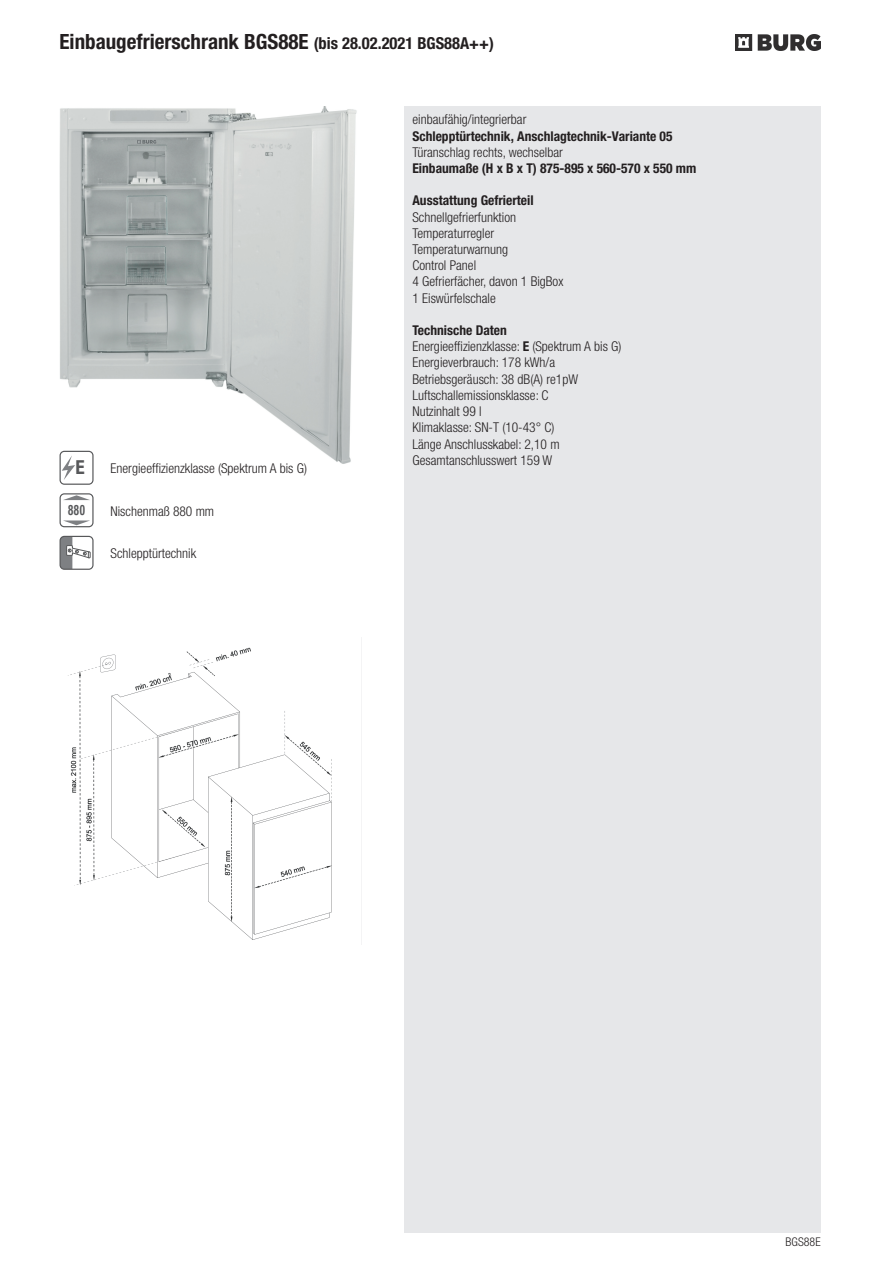
<style>
.page{position:relative;width:893px;height:1263px;background:#fff}
.page>*{position:absolute;margin:0;border:0;box-sizing:border-box;transform-origin:0 0}
.t1{font:700 condensed 21px "Helvetica Neue LT Pro";color:#231f20}
.t2{font:700 condensed 19.2px "Helvetica Neue LT Com";color:#57585a}
.t3{font:700 condensed 14.4px "Helvetica Neue LT Com";color:#57585a;scale:.75 1}
.t4{font:300 condensed 13.5px/16.2px "Helvetica Neue LT Pro";color:#231f20}
.t5{font:700 condensed 13.5px "Helvetica Neue LT Pro";color:#231f20}
.t6{font:300 condensed 12px "Helvetica Neue LT Pro";color:#231f20}
.s1{font-size:16.5px}
.s2{font-weight:700}
</style>
<div class="page">
<img style="left:60px;top:106px;width:297px;height:358px">
<svg style="left:60px;top:493px;width:34px;height:34px"></svg>
<svg style="left:60px;top:536px;width:34px;height:34px"></svg>
<img style="left:68px;top:647px;width:264px;height:293px">
<div style="left:404px;top:106px;width:417px;height:1127px;background:#e6e7e9"></div>
<img style="left:736px;top:35px;width:85px;height:15px">
<svg style="left:60px;top:451px;width:34px;height:34px"></svg>
<h1 class="t1" style="left:60px;top:29px;width:436px">Einbaugefrierschrank BGS88E <span class="s1">(bis 28.02.2021 BGS88A++)</span></h1>
<h2 class="t2" style="left:76px;top:455px;width:11px">E</h2>
<p class="t3" style="left:68px;top:501px;width:24px">880</p>
<p class="t4" style="left:111px;top:460px;width:198px">Energieeffizienzklasse (Spektrum A bis G)</p>
<p class="t4" style="left:111px;top:503px;width:105px">Nischenmaß 880 mm</p>
<p class="t4" style="left:111px;top:545px;width:87px">Schlepptürtechnik</p>
<p class="t4" style="left:412px;top:112px;width:115px">einbaufähig/integrierbar</p>
<p class="t5" style="left:412px;top:128px;width:262px">Schlepptürtechnik, Anschlagtechnik-Variante 05</p>
<p class="t4" style="left:412px;top:144px;width:152px">Türanschlag rechts, wechselbar</p>
<p class="t5" style="left:412px;top:160px;width:285px">Einbaumaße (H x B x T) 875-895 x 560-570 x 550 mm</p>
<p class="t5" style="left:412px;top:193px;width:123px">Ausstattung Gefrierteil</p>
<p class="t4" style="left:412px;top:209px;width:152px">Schnellgefrierfunktion<br>Temperaturregler<br>Temperaturwarnung<br>Control Panel<br>4 Gefrierfächer, davon 1 BigBox<br>1 Eiswürfelschale</p>
<p class="t4" style="left:412px;top:322px;width:210px"><span class="s2">Technische Daten<br></span>Energieeffizienzklasse: <span class="s2">E</span> (Spektrum A bis G)<br>Energieverbrauch: 178 kWh/a<br>Betriebsgeräusch: 38 dB(A) re1pW<br>Luftschallemissionsklasse: C<br>Nutzinhalt 99 l<br>Klimaklasse: SN-T (10-43° C)<br>Länge Anschlusskabel: 2,10 m<br>Gesamtanschlusswert 159 W</p>
<p class="t6" style="left:786px;top:1235px;width:37px">BGS88E</p>
</div>
